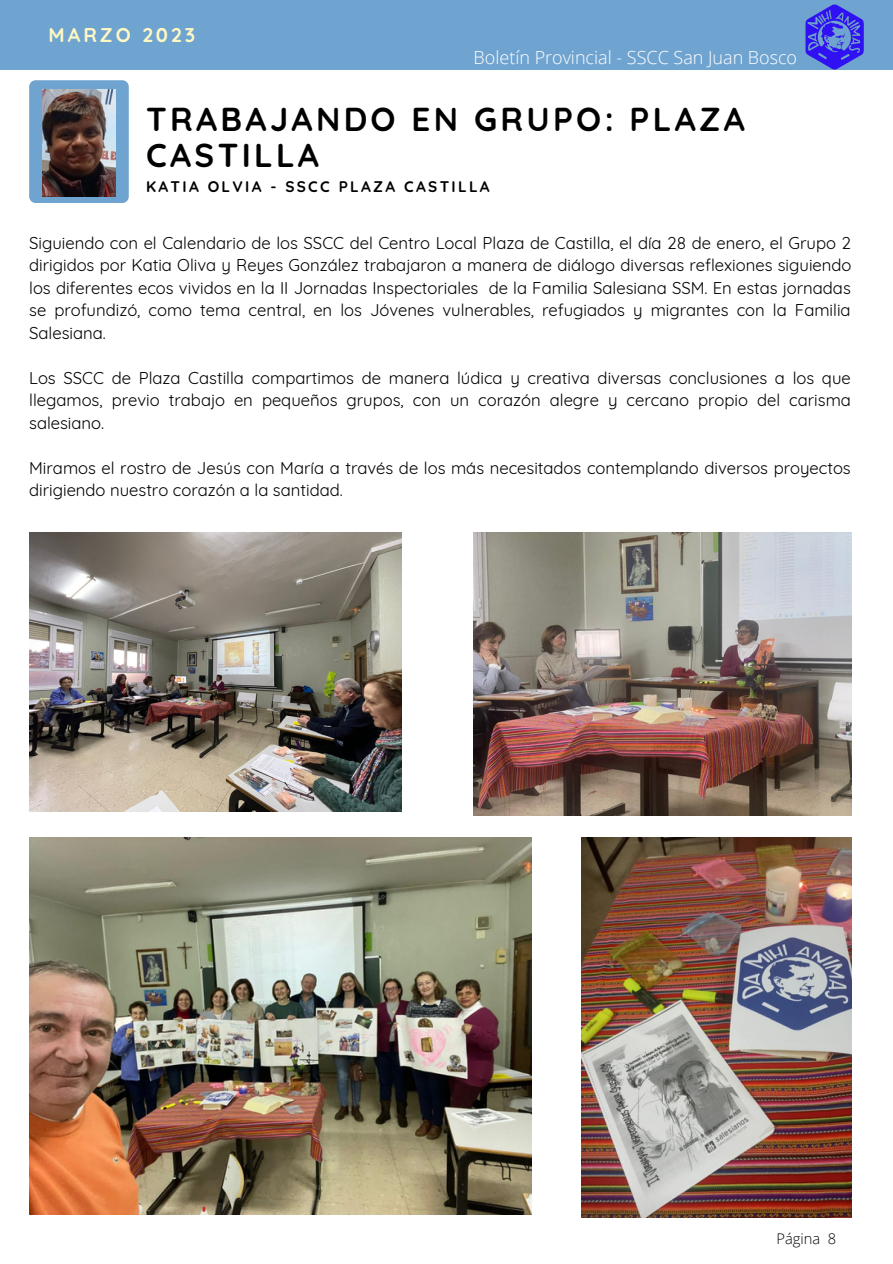
<style>
.page{position:relative;width:893px;height:1264px;background:#fff}
.page>*{position:absolute;margin:0;border:0;box-sizing:border-box;transform-origin:0 0}
.t1{font:700 33px/36px "Quicksand";letter-spacing:.1em;color:#000}
.t2{font:700 19.8px "Quicksand";letter-spacing:.15em;color:#fff8c2}
.t3{font:300 18px "Open Sans";color:#fff}
.t4{font:16.65px/22.5px "Quicksand";color:#000;text-align:justify}
.t5{font:700 15.3px "Quicksand";letter-spacing:.15em;color:#000}
.t6{font:300 14.7px "Open Sans";color:#000}
</style>
<div class="page">
<div style="left:0;top:1px;width:892px;height:69px;background:#70a4d0"></div>
<img style="left:805px;top:5px;width:59px;height:65px">
<div style="left:29px;top:80px;width:100px;height:123px;background:#70a4d0;border-radius:6px"></div>
<img style="left:42px;top:89px;width:73px;height:107px">
<img style="left:29px;top:532px;width:372px;height:279px">
<img style="left:473px;top:532px;width:378px;height:284px">
<img style="left:29px;top:837px;width:503px;height:377px">
<img style="left:581px;top:837px;width:270px;height:380px">
<p class="t2" style="left:49px;top:22px;width:148px">MARZO 2023</p>
<p class="t3" style="left:473px;top:45px;width:325px">Boletín Provincial - SSCC San Juan Bosco</p>
<h1 class="t1" style="left:146px;top:101px;width:600px">TRABAJANDO EN GRUPO: PLAZA<br>CASTILLA</h1>
<p class="t5" style="left:146px;top:177px;width:345px">KATIA OLVIA - SSCC PLAZA CASTILLA</p>
<p class="t4" style="left:29px;top:231px;width:823px">Siguiendo con el Calendario de los SSCC del Centro Local Plaza de Castilla, el día 28 de enero, el Grupo 2 dirigidos por Katia Oliva y Reyes González trabajaron a manera de diálogo diversas reflexiones siguiendo los diferentes ecos vividos en la II Jornadas Inspectoriales de la Familia Salesiana SSM. En estas jornadas se profundizó, como tema central, en los Jóvenes vulnerables, refugiados y migrantes con la Familia Salesiana.</p>
<p class="t4" style="left:29px;top:366px;width:823px">Los SSCC de Plaza Castilla compartimos de manera lúdica y creativa diversas conclusiones a los que llegamos, previo trabajo en pequeños grupos, con un corazón alegre y cercano propio del carisma salesiano.</p>
<p class="t4" style="left:29px;top:456px;width:823px">Miramos el rostro de Jesús con María a través de los más necesitados contemplando diversos proyectos dirigiendo nuestro corazón a la santidad.</p>
<p class="t6" style="left:776px;top:1227px;width:61px">Página 8</p>
</div>
